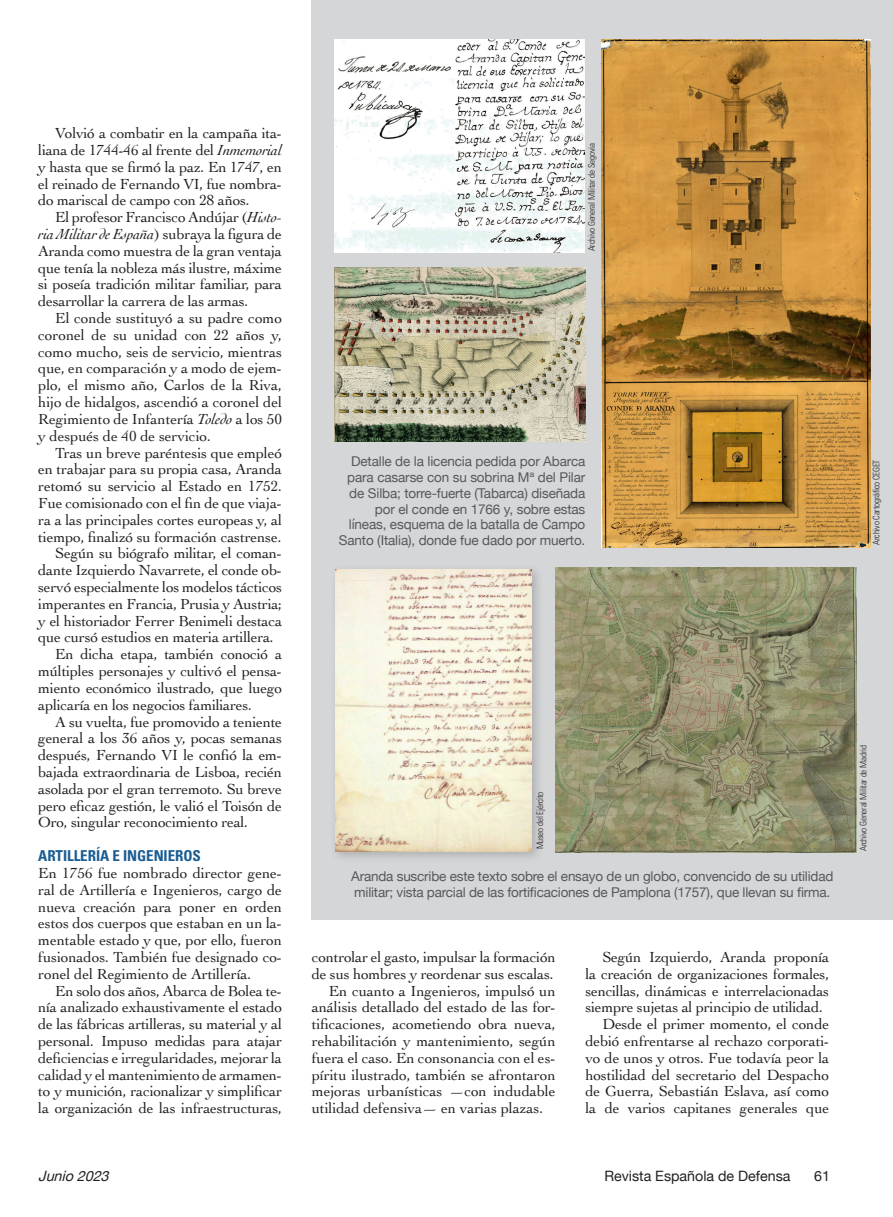
<style>
.page{position:relative;width:893px;height:1217px;background:#fff}
.page>*{position:absolute;margin:0;border:0;box-sizing:border-box;transform-origin:0 0}
.Texto_general{font:15.3px/16.8px "Cochin";letter-spacing:-.015em;color:#231f20;text-align:justify}
.Ladillo{font:700 condensed 15px "Univers";letter-spacing:-.005em;color:#1a5d93}
.t1{font:14.25px "Helvetica Neue";color:#231f20}
.t2{font:italic 14.25px "Helvetica Neue";color:#231f20}
.Pie_de_foto{font:13.5px/15.8px "Helvetica Neue";letter-spacing:-.01em;color:#57585a;text-align:right}
.Crédito_foto{font:300 condensed 9px "Univers";letter-spacing:-.02em;color:#231f20}
.s1{font-style:italic}
</style>
<div class="page">
<div style="left:312px;top:0;width:581px;height:918px;background:#d5d6d8"></div>
<img style="left:334px;top:39px;width:250px;height:213px">
<img style="left:602px;top:39px;width:268px;height:508px">
<img style="left:334px;top:267px;width:251px;height:174px">
<div style="left:329px;top:562px;width:215px;height:301px;background:#231f20;opacity:.22"></div>
<img style="left:336px;top:569px;width:196px;height:281px">
<img style="left:556px;top:567px;width:300px;height:285px">
<p class="Texto_general" style="left:38px;top:124px;width:245px;text-indent:17px">Volvió a combatir en la campaña ita&shy;liana de 1744-46 al frente del <span class="s1">Inmemorial </span>y hasta que se firmó la paz. En 1747, en el reinado de Fernando VI, fue nombra&shy;do mariscal de campo con 28 años.</p>
<p class="Texto_general" style="left:38px;top:208px;width:245px;text-indent:17px">El profesor Francisco Andújar (<span class="s1">Histo&shy;ria Militar de España</span>) subraya la figura de Aranda como muestra de la gran ventaja que tenía la nobleza más ilustre, máxime si poseía tradición militar familiar, para desarrollar la carrera de las armas.</p>
<p class="Texto_general" style="left:38px;top:309px;width:245px;text-indent:17px">El conde sustituyó a su padre como coronel de su unidad con 22 años y, como mucho, seis de servicio, mientras que, en comparación y a modo de ejem&shy;plo, el mismo año, Carlos de la Riva, hijo de hidalgos, ascendió a coronel del Regimiento de Infantería <span class="s1">Toledo</span> a los 50 y después de 40 de servicio.</p>
<p class="Texto_general" style="left:38px;top:443px;width:245px;text-indent:17px">Tras un breve paréntesis que empleó en trabajar para su propia casa, Aranda retomó su servicio al Estado en 1752.<br>Fue comisionado con el fin de que viaja&shy;ra a las principales cortes europeas y, al tiempo, finalizó su formación castrense.</p>
<p class="Texto_general" style="left:38px;top:544px;width:245px;text-indent:17px">Según su biógrafo militar, el coman&shy;dante Izquierdo Navarrete, el conde ob&shy;servó especialmente los modelos tácticos imperantes en Francia, Prusia y Austria; y el historiador Ferrer Benimeli destaca que cursó estudios en materia artillera.</p>
<p class="Texto_general" style="left:38px;top:645px;width:245px;text-indent:17px">En dicha etapa, también conoció a múltiples personajes y cultivó el pensa&shy;miento económico ilustrado, que luego aplicaría en los negocios familiares.</p>
<p class="Texto_general" style="left:38px;top:712px;width:245px;text-indent:17px">A su vuelta, fue promovido a teniente general a los 36 años y, pocas semanas después, Fernando VI le confió la em&shy;bajada extraordinaria de Lisboa, recién asolada por el gran terremoto. Su breve pero eficaz gestión, le valió el Toisón de Oro, singular reconocimiento real.</p>
<p class="Ladillo" style="left:38px;top:846px;width:164px">ARTILLERÍA E INGENIEROS</p>
<p class="Texto_general" style="left:38px;top:863px;width:245px">En 1756 fue nombrado director gene&shy;ral de Artillería e Ingenieros, cargo de nueva creación para poner en orden estos dos cuerpos que estaban en un la&shy;mentable estado y que, por ello, fueron fusionados. También fue designado co&shy;ronel del Regimiento de Artillería.</p>
<p class="Texto_general" style="left:38px;top:981px;width:245px;text-indent:17px">En solo dos años, Abarca de Bolea te&shy;nía analizado exhaustivamente el estado de las fábricas artilleras, su material y al personal. Impuso medidas para atajar deficiencias e irregularidades, mejorar la calidad y el mantenimiento de armamen&shy;to y munición, racionalizar y simplificar la organización de las infraestructuras,</p>
<p class="Crédito_foto" style="left:586px;top:251px;width:110px;rotate:-90deg">Archivo General Militar de Segovia</p>
<p class="Pie_de_foto" style="left:339px;top:454px;width:248px">Detalle de la licencia pedida por Abarca para casarse con su sobrina Mª del Pilar de Silba; torre-fuerte (Tabarca) diseñada por el conde en 1766 y, sobre estas líneas, esquema de la batalla de Campo Santo (Italia), donde fue dado por muerto.</p>
<p class="Crédito_foto" style="left:535px;top:849px;width:59px;rotate:-90deg">Museo del Ejército</p>
<p class="Pie_de_foto" style="left:351px;top:868px;width:484px;text-align:left">Aranda suscribe este texto sobre el ensayo de un globo, convencido de su utilidad militar; vista parcial de las fortificaciones de Pamplona (1757), que llevan su firma.</p>
<p class="Texto_general" style="left:312px;top:947px;width:245px">controlar el gasto, impulsar la formación de sus hombres y reordenar sus escalas.</p>
<p class="Texto_general" style="left:312px;top:981px;width:245px;text-indent:17px">En cuanto a Ingenieros, impulsó un análisis detallado del estado de las for&shy;tificaciones, acometiendo obra nueva, rehabilitación y mantenimiento, según fuera el caso. En consonancia con el es&shy;píritu ilustrado, también se afrontaron mejoras urbanísticas —con indudable utilidad defensiva— en varias plazas.</p>
<p class="Texto_general" style="left:585px;top:947px;width:245px;text-indent:17px">Según Izquierdo, Aranda proponía la creación de organizaciones formales, sencillas, dinámicas e interrelacionadas siempre sujetas al principio de utilidad.</p>
<p class="Texto_general" style="left:585px;top:1014px;width:245px;text-indent:17px">Desde el primer momento, el conde debió enfrentarse al rechazo corporati&shy;vo de unos y otros. Fue todavía peor la hostilidad del secretario del Despacho de Guerra, Sebastián Eslava, así como la de varios capitanes generales que</p>
<p class="t2" style="left:38px;top:1165px;width:77px">Junio2023</p>
<p class="t1" style="left:604px;top:1165px;width:188px">Revista Española de Defensa</p>
<p class="t1" style="left:814px;top:1165px;width:17px">61</p>
<p class="Crédito_foto" style="left:871px;top:544px;width:87px;rotate:-90deg">Archivo Cartográfico CEGET</p>
<p class="Crédito_foto" style="left:858px;top:850px;width:107px;rotate:-90deg">Archivo General Militar de Madrid</p>
</div>
